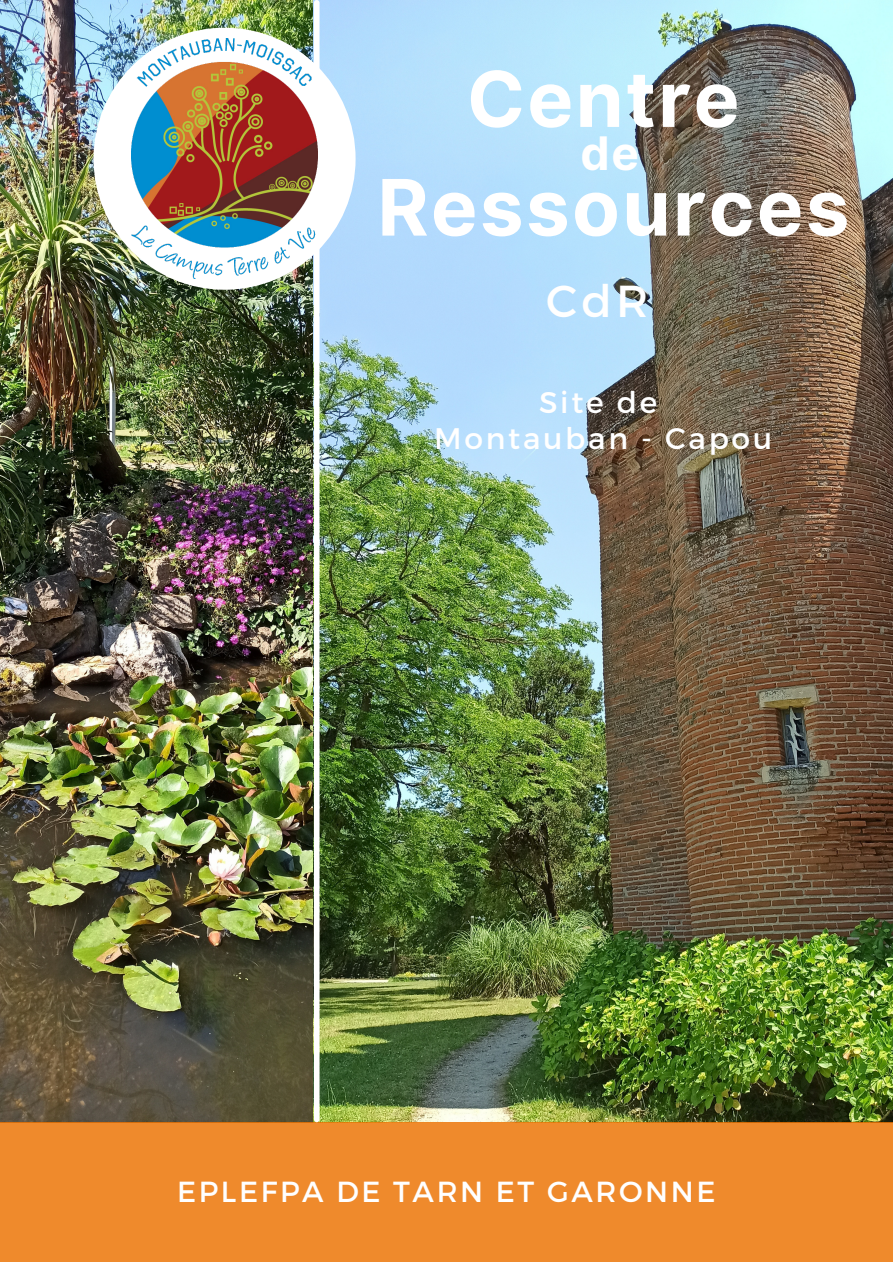
<style>
.page{position:relative;width:893px;height:1264px;background:#fff}
.page>*{position:absolute;margin:0;border:0;box-sizing:border-box;transform-origin:0 0}
.t1{font:700 77.85px "Inter";letter-spacing:.03em;color:#fff}
.t2{font:700 77.1px "Inter";letter-spacing:.03em;color:#fff}
.t3{font:700 46.2px "Inter";color:#fff}
.t4{font:44.7px "Montserrat";color:#fff}
.t5{font:29.7px/36px "Montserrat";letter-spacing:.09em;color:#fff;text-align:center}
.t6{font:28.95px "Montserrat";letter-spacing:.09em;color:#fff}
</style>
<div class="page">
<img style="left:0;top:0;width:314px;height:1122px">
<img style="left:314px;top:0;width:578px;height:1122px">
<div style="left:0;top:1122px;width:892px;height:139px;background:#ef8a2c"></div>
<div style="left:93px;top:28px;width:262px;height:262px;background:#fff;border-radius:50%"></div>
<div style="left:314px;top:3px;width:5px;height:1116px;background:#fff"></div>
<img style="left:132px;top:38px;width:185px;height:241px">
<h2 class="t2" style="left:467px;top:53px;width:274px">Centre</h2>
<h3 class="t3" style="left:580px;top:125px;width:60px">de</h3>
<h1 class="t1" style="left:377px;top:161px;width:473px">Ressources</h1>
<h3 class="t4" style="left:546px;top:271px;width:104px">CdR</h3>
<p class="t5" style="left:434px;top:382px;width:339px">Site de<br>Montauban - Capou</p>
<p class="t6" style="left:177px;top:1172px;width:540px">EPLEFPA DE TARN ET GARONNE</p>
</div>
